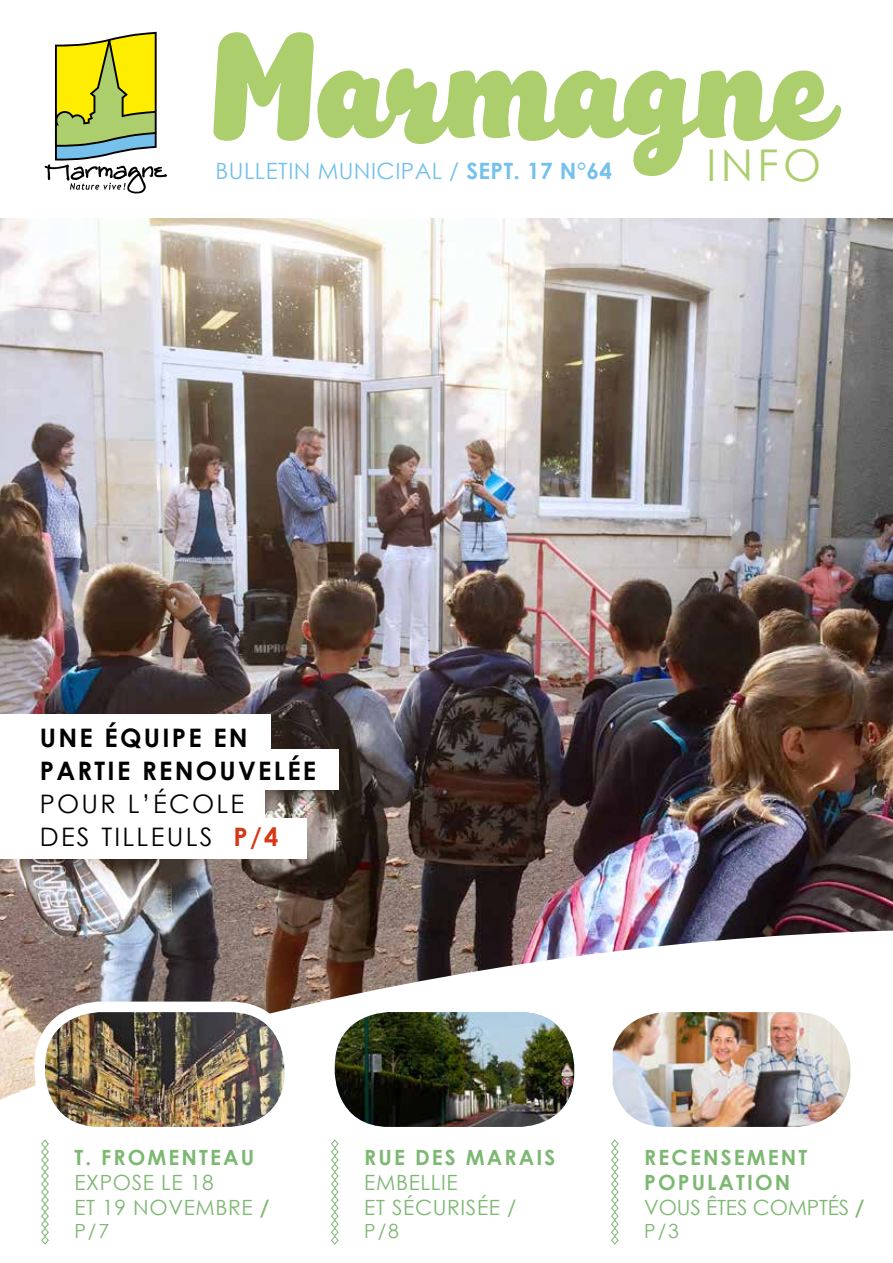
<style>
.page{position:relative;width:893px;height:1263px;background:#fff}
.page>*{position:absolute;margin:0;border:0;box-sizing:border-box;transform-origin:0 0}
.t1{font:condensed 127.65px "Melon Script";color:#adce6d}
.t2{font:43.8px "Century Gothic";color:#adce6d}
.t3{font:700 25.5px/33px "Century Gothic";letter-spacing:.09em;color:#000}
.t4{font:25.5px/33px "Century Gothic";letter-spacing:.09em;color:#000}
.t5{font:22.5px "Century Gothic";letter-spacing:.02em;color:#75c1ec}
.t6{font:700 21px/25.2px "Century Gothic";letter-spacing:.1em;color:#7db872}
.t7{font:21px/25.2px "Century Gothic";letter-spacing:.03em;color:#7db872}
.t8{font:19.5px "Century Gothic";color:#7db872}
.s1{font-weight:700}
.s2{font-weight:700;color:#d53717}
.s3{font-weight:400}
</style>
<div class="page">
<img style="left:0;top:218px;width:893px;height:712px">
<svg style="left:45px;top:32px;width:122px;height:162px"></svg>
<img style="left:0;top:930px;width:893px;height:170px">
<img style="left:613px;top:1012px;width:237px;height:115px">
<img style="left:335px;top:1012px;width:239px;height:115px">
<img style="left:45px;top:1012px;width:239px;height:114px">
<div style="left:34px;top:1001px;width:261px;height:136px;border:10px solid #fff;border-radius:60px"></div>
<svg style="left:41px;top:1139px;width:8px;height:106px"></svg>
<svg style="left:331px;top:1139px;width:8px;height:106px"></svg>
<svg style="left:611px;top:1139px;width:8px;height:106px"></svg>
<div style="left:0;top:714px;width:270px;height:46px;background:#fff"></div>
<div style="left:0;top:750px;width:339px;height:40px;background:#fff"></div>
<div style="left:0;top:783px;width:264px;height:40px;background:#fff"></div>
<div style="left:0;top:819px;width:307px;height:40px;background:#fff"></div>
<h1 class="t1" style="left:204px;top:17px;width:633px">Marmagne</h1>
<h2 class="t2" style="left:706px;top:135px;width:116px">INFO</h2>
<p class="t5" style="left:216px;top:155px;width:398px">BULLETIN MUNICIPAL / <span class="s1">SEPT. 17 N°64</span></p>
<p class="t3" style="left:40px;top:720px;width:278px">UNE ÉQUIPE EN<br>PARTIE RENOUVELÉE</p>
<p class="t4" style="left:40px;top:787px;width:240px">POUR L’ÉCOLE<br>DES TILLEULS <span class="s2">P/4</span></p>
<p class="t6" style="left:74px;top:1143px;width:181px">T. FROMENTEAU</p>
<p class="t7" style="left:74px;top:1169px;width:197px">EXPOSE LE 18<br>ET 19 NOVEMBRE <span class="s1">/</span></p>
<p class="t8" style="left:74px;top:1217px;width:36px">P/7</p>
<p class="t6" style="left:364px;top:1143px;width:193px">RUE DES MARAIS</p>
<p class="t7" style="left:364px;top:1169px;width:154px">EMBELLIE<br>ET SÉCURISÉE /</p>
<p class="t8" style="left:364px;top:1217px;width:36px">P/8</p>
<p class="t6" style="left:644px;top:1143px;width:222px">RECENSEMENT<br>POPULATION<br><span class="s3">VOUS ÊTES COMPTÉS</span> /</p>
<p class="t8" style="left:644px;top:1217px;width:36px">P/3</p>
</div>
